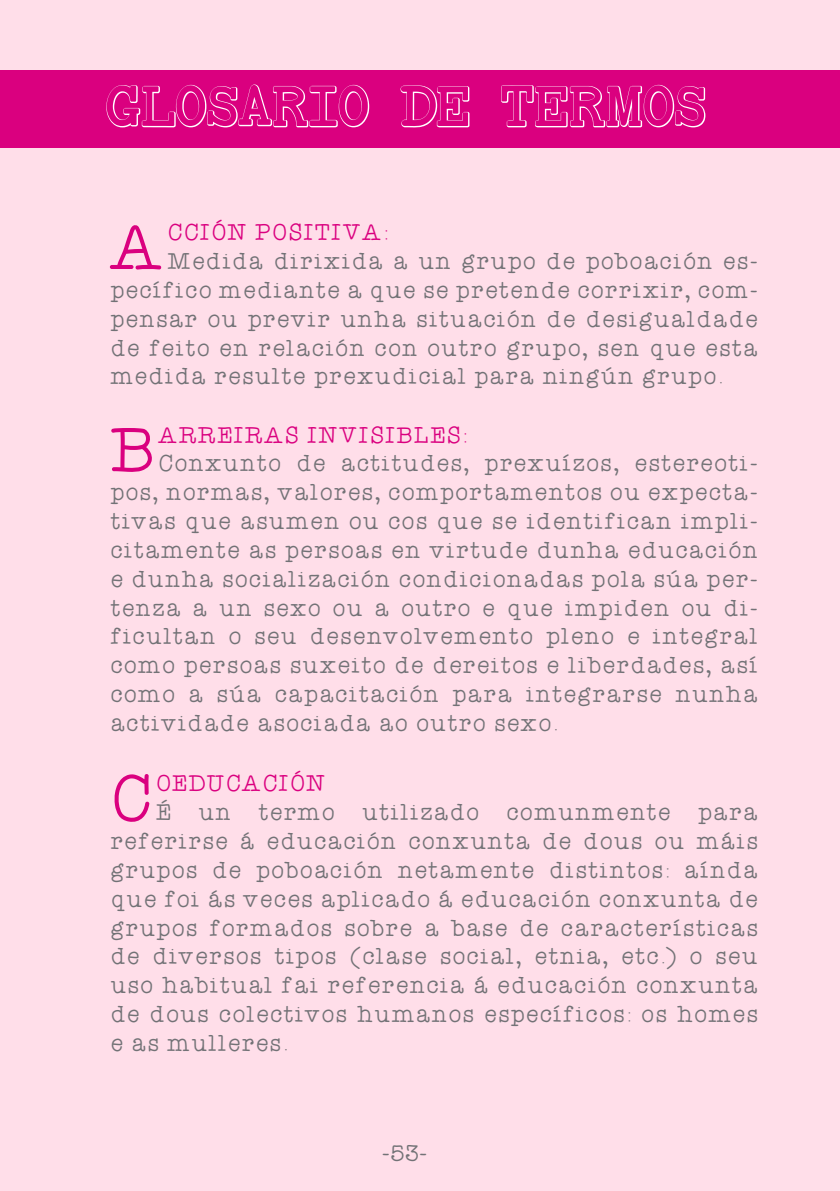
<style>
.page{position:relative;width:840px;height:1191px;background:#fff}
.page>*{position:absolute;margin:0;border:0;box-sizing:border-box;transform-origin:0 0}
.t1{font:67.2px "A Typewriter For Me";color:#da007f}
.t2{font:60px "Baltimore Typewriter Bold Beveled";color:#fff}
.t3{font:24px/28.8px "A Typewriter For Me";color:#727276;text-align:justify}
.t4{font:24px "A Typewriter For Me";color:#da007f}
</style>
<div class="page">
<div style="left:0;top:0;width:839px;height:1191px;background:#ffdee9"></div>
<div style="left:0;top:70px;width:839px;height:77px;background:#da007f"></div>
<h2 class="t2" style="left:106px;top:73px;width:601px">GLOSARIO DE TERMOS</h2>
<h1 class="t1" style="left:111px;top:210px;width:59px">A</h1>
<p class="t4" style="left:168px;top:219px;width:223px">CCIÓN POSITIVA:</p>
<p class="t3" style="left:111px;top:247px;width:650px;text-indent:57px">Medida dirixida a un grupo de poboación es&shy;pecífico mediante a que se pretende corrixir, com&shy;pensar ou previr unha situación de desigualdade de feito en relación con outro grupo, sen que esta medida resulte prexudicial para ningún grupo.</p>
<h1 class="t1" style="left:111px;top:412px;width:49px">B</h1>
<p class="t4" style="left:158px;top:421px;width:311px">ARREIRAS INVISIBLES:</p>
<p class="t3" style="left:111px;top:449px;width:650px;text-indent:48px">Conxunto de actitudes, prexuízos, estereoti&shy;pos, normas, valores, comportamentos ou expecta&shy;tivas que asumen ou cos que se identifican impli&shy;citamente as persoas en virtude dunha educación e dunha socialización condicionadas pola súa per&shy;tenza a un sexo ou a outro e que impiden ou di&shy;ficultan o seu desenvolvemento pleno e integral como persoas suxeito de dereitos e liberdades, así como a súa capacitación para integrarse nunha actividade asociada ao outro sexo.</p>
<h1 class="t1" style="left:111px;top:760px;width:47px">C</h1>
<p class="t4" style="left:156px;top:770px;width:172px">OEDUCACIÓN</p>
<p class="t3" style="left:111px;top:798px;width:650px;text-indent:45px">É un termo utilizado comunmente para referirse á educación conxunta de dous ou máis grupos de poboación netamente distintos: aínda que foi ás veces aplicado á educación conxunta de grupos formados sobre a base de características de diversos tipos (clase social, etnia, etc.) o seu uso habitual fai referencia á educación conxunta de dous colectivos humanos específicos: os homes e as mulleres.</p>
<p class="t3" style="left:381px;top:1138px;width:48px">-53-</p>
</div>
